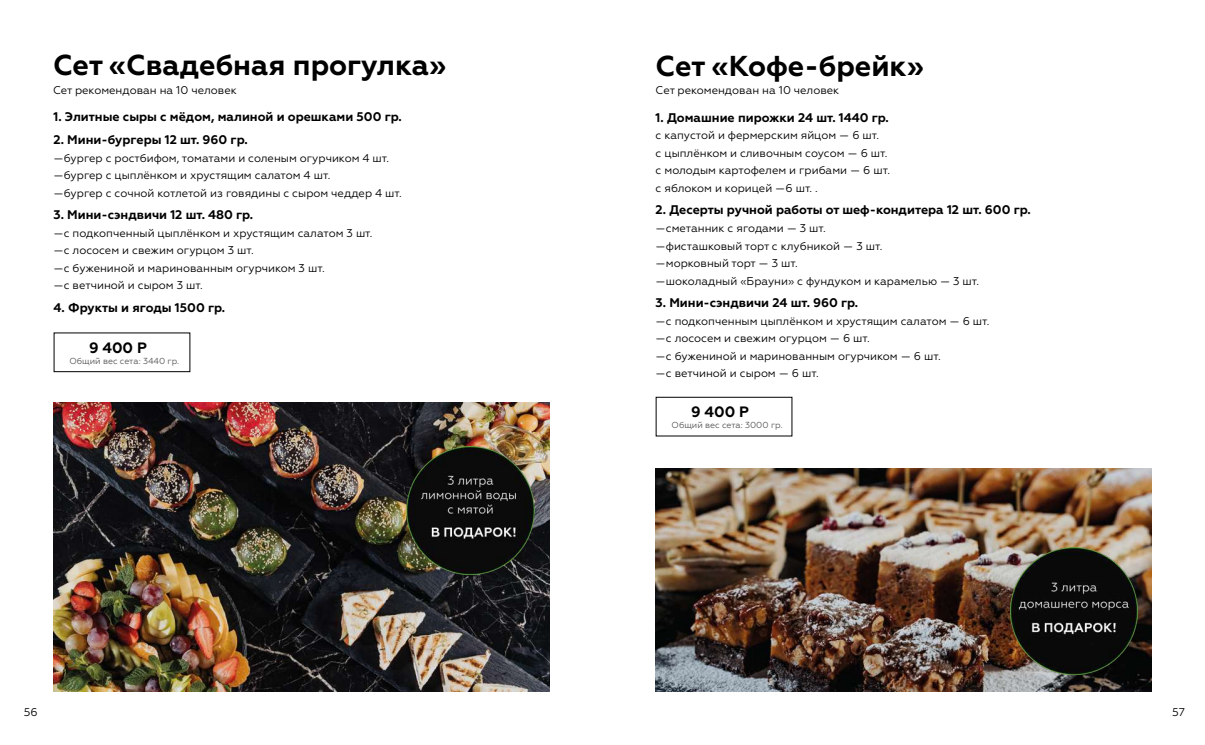
<style>
.page{position:relative;width:1205px;height:745px;background:#fff}
.page>*{position:absolute;margin:0;border:0;box-sizing:border-box;transform-origin:0 0}
.t1{font:700 28.75px "Geometria";color:#000}
.t2{font:700 15px "Geometria";color:#000}
.t3{font:700 12.5px "Geometria";color:#000}
.t4{font:11.25px/17.5px "Geometria";color:#000}
.t5{font:8.75px "Geometria";color:#575756}
</style>
<div class="page">
<div style="left:656px;top:396px;width:136px;height:40px;border:1px solid #000"></div>
<img style="left:656px;top:468px;width:496px;height:223px">
<img style="left:1010px;top:547px;width:127px;height:127px">
<div style="left:54px;top:332px;width:136px;height:40px;border:1px solid #000"></div>
<img style="left:53px;top:402px;width:496px;height:289px">
<img style="left:407px;top:446px;width:127px;height:128px">
<h1 class="t1" style="left:53px;top:48px;width:394px">Сет «Свадебная прогулка»</h1>
<p class="t4" style="left:53px;top:81px;width:185px">Сет рекомендован на 10 человек</p>
<p class="t3" style="left:54px;top:110px;width:350px">1. Элитные сыры с мёдом, малиной и орешками 500 гр.</p>
<p class="t3" style="left:54px;top:132px;width:195px">2. Мини-бургеры 12 шт. 960 гр.</p>
<p class="t4" style="left:54px;top:149px;width:350px">—бургер с ростбифом, томатами и соленым огурчиком 4 шт. —бургер с цыплёнком и хрустящим салатом 4 шт.<br>—бургер с сочной котлетой из говядины с сыром чеддер 4 шт.</p>
<p class="t3" style="left:54px;top:207px;width:201px">3. Мини-сэндвичи 12 шт. 480 гр.</p>
<p class="t4" style="left:54px;top:224px;width:320px">—с подкопченный цыплёнком и хрустящим салатом 3 шт. —с лососем и свежим огурцом 3 шт.<br>—с бужениной и маринованным огурчиком 3 шт.<br>—с ветчиной и сыром 3 шт.</p>
<p class="t3" style="left:54px;top:300px;width:173px">4. Фрукты и ягоды 1500 гр.</p>
<h2 class="t2" style="left:89px;top:339px;width:59px">9 400 Р</h2>
<p class="t5" style="left:70px;top:355px;width:111px">Общий вес сета: 3440 гр.</p>
<h1 class="t1" style="left:656px;top:48px;width:270px">Сет «Кофе-брейк»</h1>
<p class="t4" style="left:656px;top:81px;width:185px">Сет рекомендован на 10 человек</p>
<p class="t3" style="left:656px;top:110px;width:235px">1. Домашние пирожки 24 шт. 1440 гр.</p>
<p class="t4" style="left:656px;top:127px;width:236px">с капустой и фермерским яйцом — 6 шт.<br>с цыплёнком и сливочным соусом — 6 шт. с молодым картофелем и грибами — 6 шт. с яблоком и корицей —6 шт. .</p>
<p class="t3" style="left:656px;top:202px;width:376px">2. Десерты ручной работы от шеф-кондитера 12 шт. 600 гр.</p>
<p class="t4" style="left:656px;top:219px;width:325px">—сметанник с ягодами — 3 шт.<br>—фисташковый торт с клубникой — 3 шт.<br>—морковный торт — 3 шт.<br>—шоколадный «Брауни» с фундуком и карамелью — 3 шт.</p>
<p class="t3" style="left:656px;top:295px;width:204px">3. Мини-сэндвичи 24 шт. 960 гр.</p>
<p class="t4" style="left:656px;top:312px;width:335px">—с подкопченным цыплёнком и хрустящим салатом — 6 шт. —с лососем и свежим огурцом — 6 шт.<br>—с бужениной и маринованным огурчиком — 6 шт.<br>—с ветчиной и сыром — 6 шт.</p>
<h2 class="t2" style="left:691px;top:403px;width:59px">9 400 Р</h2>
<p class="t5" style="left:671px;top:420px;width:112px">Общий вес сета: 3000 гр.</p>
<p class="t4" style="left:24px;top:703px;width:15px">56</p>
<p class="t4" style="left:1172px;top:703px;width:14px">57</p>
</div>
